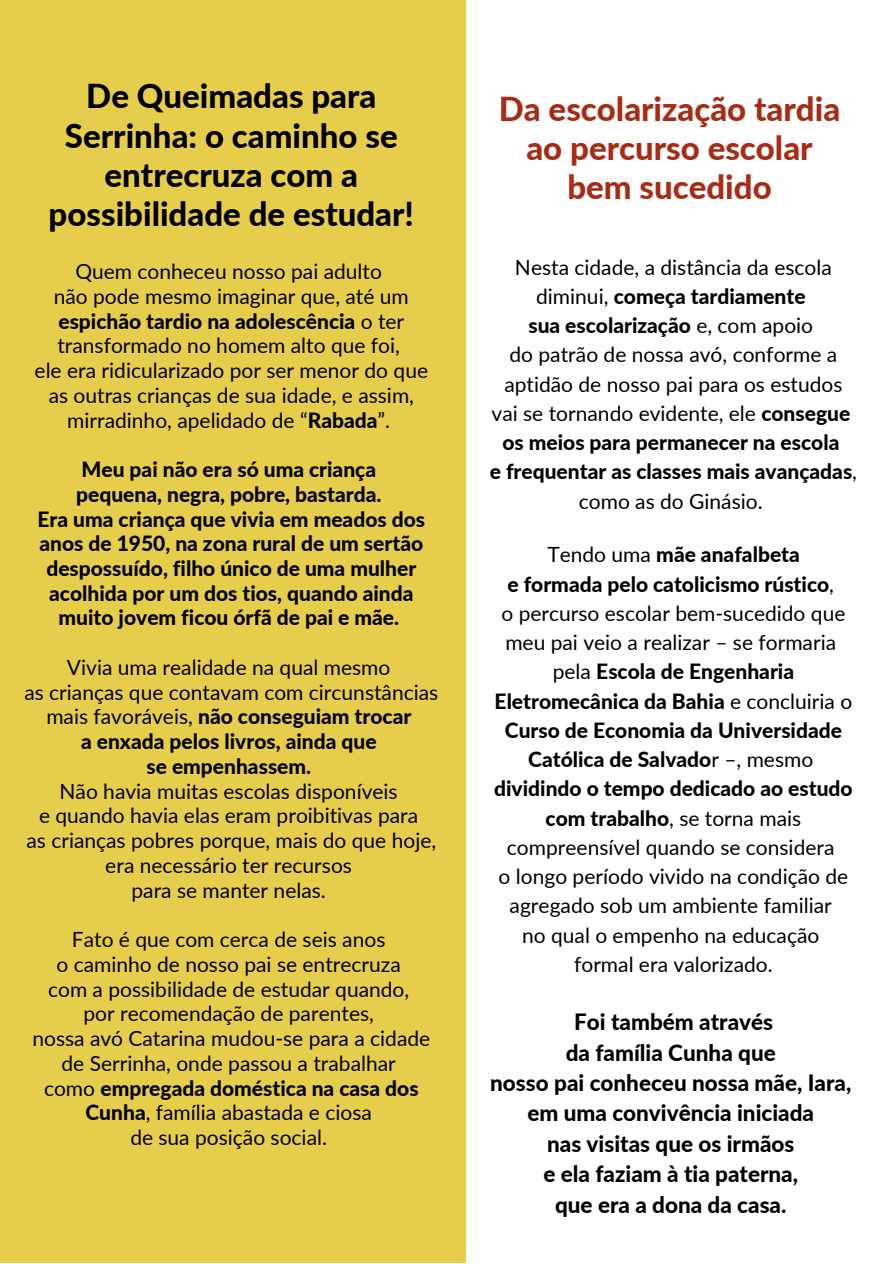
<style>
.page{position:relative;width:893px;height:1264px;background:#fff}
.page>*{position:absolute;margin:0;border:0;box-sizing:border-box;transform-origin:0 0}
.t1{font:800 33px/39.3px "Lato";color:#000;text-align:center}
.t2{font:800 33px/39.3px "Lato";color:#a82b15;text-align:center}
.t3{font:800 22.5px/30.3px "Lato";color:#000;text-align:center}
.t4{font:21px/24.8px "Lato";color:#000;text-align:center}
.t5{font:800 21px/24.8px "Lato";color:#000;text-align:center}
.s1{font-weight:800}
</style>
<div class="page">
<div style="left:0;top:0;width:465px;height:1262px;background:#e7cd4c"></div>
<h1 class="t1" style="left:49px;top:76px;width:367px">De Queimadas para<br>Serrinha: o caminho se entrecruza com a possibilidade de estudar!</h1>
<p class="t4" style="left:35px;top:258px;width:395px">Quem conheceu nosso pai adulto<br>não pode mesmo imaginar que, até um <span class="s1">espichão tardio na adolescência</span> o ter transformado no homem alto que foi,<br>ele era ridicularizado por ser menor do que as outras crianças de sua idade, e assim, mirradinho, apelidado de “<span class="s1">Rabada</span>”.</p>
<p class="t5" style="left:38px;top:456px;width:389px">Meu pai não era só uma criança<br>pequena, negra, pobre, bastarda.<br>Era uma criança que vivia em meados dos anos de 1950, na zona rural de um sertão despossuído, filho único de uma mulher acolhida por um dos tios, quando ainda muito jovem ficou órfã de pai e mãe.</p>
<p class="t4" style="left:24px;top:654px;width:415px">Vivia uma realidade na qual mesmo<br>as crianças que contavam com circunstâncias mais favoráveis, <span class="s1">não conseguiam trocar<br>a enxada pelos livros, ainda que<br>se empenhassem.</span></p>
<p class="t4" style="left:26px;top:778px;width:411px">Não havia muitas escolas disponíveis<br>e quando havia elas eram proibitivas para<br>as crianças pobres porque, mais do que hoje, era necessário ter recursos<br>para se manter nelas.</p>
<p class="t4" style="left:32px;top:926px;width:399px">Fato é que com cerca de seis anos<br>o caminho de nosso pai se entrecruza<br>com a possibilidade de estudar quando,<br>por recomendação de parentes,<br>nossa avó Catarina mudou-se para a cidade de Serrinha, onde passou a trabalhar<br>como <span class="s1">empregada doméstica na casa dos Cunha</span>, família abastada e ciosa<br>de sua posição social.</p>
<h1 class="t2" style="left:499px;top:88px;width:343px">Da escolarização tardia ao percurso escolar bem sucedido</h1>
<p class="t4" style="left:489px;top:252px;width:369px;line-height:29.2px">Nesta cidade, a distância da escola diminui, <span class="s1">começa tardiamente<br>sua escolarização</span> e, com apoio<br>do patrão de nossa avó, conforme a aptidão de nosso pai para os estudos vai se tornando evidente, ele <span class="s1">consegue os meios para permanecer na escola<br>e frequentar as classes mais avançadas</span>, como as do Ginásio.</p>
<p class="t4" style="left:494px;top:539px;width:360px;line-height:29.2px">Tendo uma <span class="s1">mãe anafalbeta<br>e formada pelo catolicismo rústico</span>,<br>o percurso escolar bem-sucedido que meu pai veio a realizar – se formaria pela <span class="s1">Escola de Engenharia<br>Eletromecânica da Bahia</span> e concluiria o<br><span class="s1">Curso de Economia da Universidade<br>Católica de Salvado</span>r –, mesmo <span class="s1">dividindo o tempo dedicado ao estudo com trabalho</span>, se torna mais compreensível quando se considera<br>o longo período vivido na condição de agregado sob um ambiente familiar<br>no qual o empenho na educação formal era valorizado.</p>
<p class="t3" style="left:490px;top:1006px;width:362px">Foi também através<br>da família Cunha que<br>nosso pai conheceu nossa mãe, Iara, em uma convivência iniciada<br>nas visitas que os irmãos<br>e ela faziam à tia paterna,<br>que era a dona da casa.</p>
</div>
